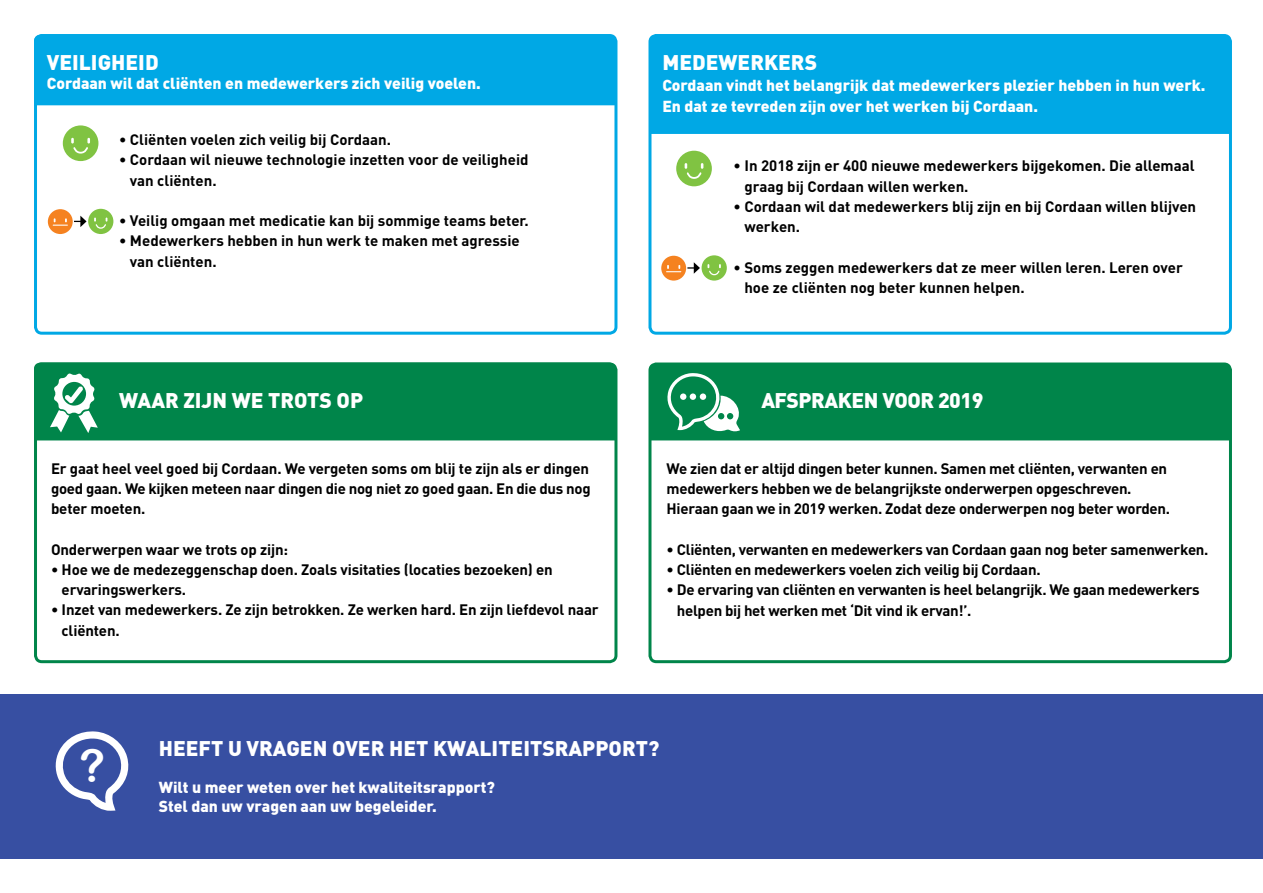
<style>
.page{position:relative;width:1263px;height:893px;background:#fff}
.page>*{position:absolute;margin:0;border:0;box-sizing:border-box;transform-origin:0 0}
.t1{font:45.15px "Arial Rounded MT Bold";color:#fff}
.t2{font:900 21px "DIN";color:#fff}
.t3{font:900 21px "DIN";letter-spacing:-.02em;color:#fff}
.t4{font:900 15.75px/18.9px "DIN";color:#fff}
.t5{font:700 15px/20.2px "DIN";letter-spacing:-.01em;color:#000}
</style>
<div class="page">
<div style="left:34px;top:37px;width:579px;height:68px;background:#00a8e5"></div>
<div style="left:0;top:694px;width:1263px;height:165px;background:#374fa2"></div>
<svg style="left:55px;top:731px;width:74px;height:80px"></svg>
<div style="left:652px;top:38px;width:576px;height:96px;background:#00a8e5"></div>
<div style="left:34px;top:365px;width:579px;height:75px;background:#00854a"></div>
<div style="left:34px;top:34px;width:583px;height:301px;border:3px solid #00a8e5;border-radius:6px"></div>
<div style="left:34px;top:362px;width:583px;height:301px;border:3px solid #00854a;border-radius:6px"></div>
<div style="left:648px;top:34px;width:584px;height:301px;border:3px solid #00a8e5;border-radius:6px"></div>
<div style="left:648px;top:362px;width:584px;height:301px;border:3px solid #00854a;border-radius:6px"></div>
<svg style="left:50px;top:374px;width:48px;height:59px"></svg>
<div style="left:650px;top:364px;width:581px;height:76px;background:#00854a"></div>
<div style="left:680px;top:393px;width:6px;height:7px;background:#fff;border-radius:50%"></div>
<div style="left:690px;top:393px;width:6px;height:7px;background:#fff;border-radius:50%"></div>
<div style="left:700px;top:393px;width:6px;height:7px;background:#fff;border-radius:50%"></div>
<div style="left:63px;top:125px;width:35px;height:36px;background:#80c342;border-radius:50%"></div>
<svg style="left:71px;top:138px;width:19px;height:16px"></svg>
<div style="left:676px;top:151px;width:36px;height:35px;background:#80c342;border-radius:50%"></div>
<svg style="left:685px;top:163px;width:18px;height:16px"></svg>
<div style="left:88px;top:209px;width:25px;height:25px;background:#80c342;border-radius:50%"></div>
<svg style="left:94px;top:218px;width:13px;height:11px"></svg>
<div style="left:48px;top:209px;width:25px;height:25px;background:#f58220;border-radius:50%"></div>
<svg style="left:53px;top:218px;width:14px;height:8px"></svg>
<svg style="left:74px;top:216px;width:13px;height:11px"></svg>
<div style="left:701px;top:255px;width:26px;height:26px;background:#80c342;border-radius:50%"></div>
<svg style="left:707px;top:264px;width:14px;height:12px"></svg>
<div style="left:661px;top:256px;width:25px;height:25px;background:#f58220;border-radius:50%"></div>
<svg style="left:666px;top:265px;width:15px;height:7px"></svg>
<svg style="left:687px;top:262px;width:13px;height:12px"></svg>
<h2 class="t2" style="left:47px;top:48px;width:113px">Veiligheid</h2>
<p class="t4" style="left:47px;top:73px;width:436px">Cordaan wil dat cliënten en medewerkers zich veilig voelen.</p>
<p class="t5" style="left:119px;top:129px;width:274px">• Cliënten voelen zich veilig bij Cordaan.</p>
<p class="t5" style="left:130px;top:149px;width:400px;text-indent:-11px">• Cordaan wil nieuwe technologie inzetten voor de veiligheid van cliënten.</p>
<p class="t5" style="left:119px;top:210px;width:411px">• Veilig omgaan met medicatie kan bij sommige teams beter.</p>
<p class="t5" style="left:130px;top:230px;width:391px;line-height:21px;text-indent:-11px">• Medewerkers hebben in hun werk te maken met agressie van cliënten.</p>
<h2 class="t2" style="left:119px;top:387px;width:246px">Waar zijn we trots op</h2>
<p class="t5" style="left:51px;top:457px;width:541px;text-align:justify">Er gaat heel veel goed bij Cordaan. We vergeten soms om blij te zijn als er dingen goed gaan. We kijken meteen naar dingen die nog niet zo goed gaan. En die dus nog beter moeten.</p>
<p class="t5" style="left:51px;top:538px;width:239px">Onderwerpen waar we trots op zijn:</p>
<p class="t5" style="left:62px;top:559px;width:493px;text-indent:-11px">• H oe we de medezeggenschap doen. Zoals visitaties (locaties bezoeken) en ervaringswerkers.</p>
<p class="t5" style="left:62px;top:599px;width:539px;line-height:21px;text-indent:-11px">• I nzet van medewerkers. Ze zijn betrokken. Ze werken hard. En zijn liefdevol naar cliënten.</p>
<h2 class="t2" style="left:662px;top:48px;width:156px">Medewerkers</h2>
<p class="t4" style="left:662px;top:74px;width:545px;line-height:21px">Cordaan vindt het belangrijk dat medewerkers plezier hebben in hun werk.<br>En dat ze tevreden zijn over het werken bij Cordaan.</p>
<p class="t5" style="left:744px;top:155px;width:452px;text-indent:-11px">• I n 2018 zijn er 400 nieuwe medewerkers bijgekomen. Die allemaal graag bij Cordaan willen werken.</p>
<p class="t5" style="left:744px;top:196px;width:453px;text-indent:-11px">• Cordaan wil dat medewerkers blij zijn en bij Cordaan willen blijven werken.</p>
<p class="t5" style="left:744px;top:256px;width:440px;text-indent:-11px">• Soms zeggen medewerkers dat ze meer willen leren. Leren over hoe ze cliënten nog beter kunnen helpen.</p>
<h2 class="t3" style="left:761px;top:387px;width:224px">Afspraken voor 2019</h2>
<p class="t5" style="left:667px;top:457px;width:505px">We zien dat er altijd dingen beter kunnen. Samen met cliënten, verwanten en medewerkers hebben we de belangrijkste onderwerpen opgeschreven.<br>H ieraan gaan we in 2019 werken. Zodat deze onderwerpen nog beter worden.</p>
<p class="t5" style="left:667px;top:538px;width:543px">• Cliënten, verwanten en medewerkers van Cordaan gaan nog beter samenwerken.</p>
<p class="t5" style="left:667px;top:559px;width:375px">• Cliënten en medewerkers voelen zich veilig bij Cordaan.</p>
<p class="t5" style="left:677px;top:579px;width:524px;line-height:21px;text-indent:-10px">• De ervaring van cliënten en verwanten is heel belangrijk. We gaan medewerkers helpen bij het werken met ‘Dit vind ik ervan!’.</p>
<h1 class="t1" style="left:79px;top:739px;width:27px">?</h1>
<h2 class="t2" style="left:159px;top:734px;width:502px">Heeft u vragen over het kwaliteitsrapport?</h2>
<p class="t4" style="left:159px;top:777px;width:338px">Wilt u meer weten over het kwaliteitsrapport?<br>Stel dan uw vragen aan uw begeleider.</p>
</div>
